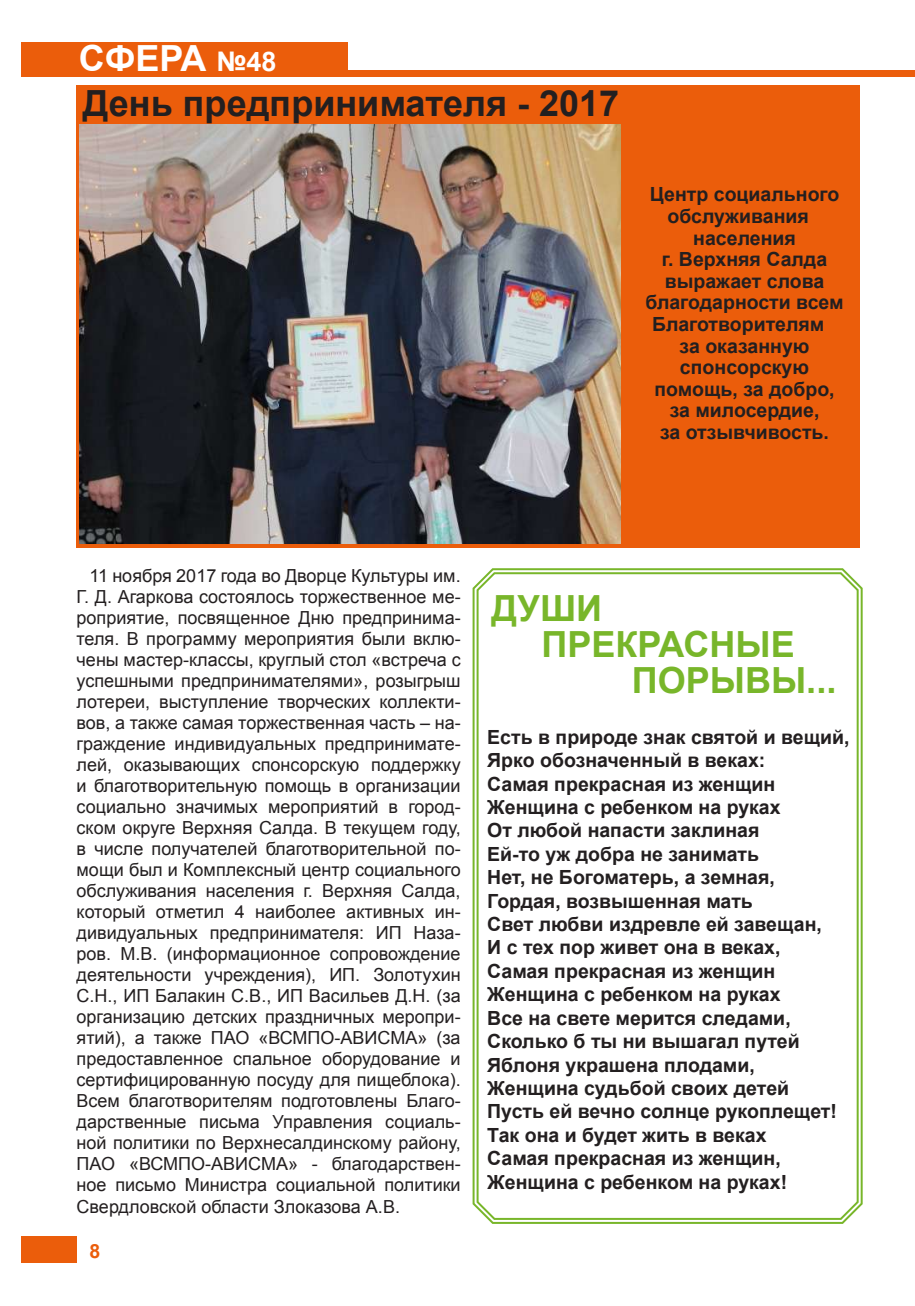
<style>
.page{position:relative;width:915px;height:1306px;background:#fff}
.page>*{position:absolute;margin:0;border:0;box-sizing:border-box;transform-origin:0 0}
.t1{font:700 36px "Arial";color:#231f20}
.t2{font:700 36px "Arial";color:#78b62a}
.t3{font:700 36px "Arial";color:#fff}
.t4{font:700 19.5px/23.4px "Arial";color:#231f20}
.t5{font:700 19.5px "Arial";color:#eb5d0b}
.t6{font:18px/21px "Arial";color:#231f20;text-align:justify}
.s1{font-size:27px}
</style>
<div class="page">
<div style="left:21px;top:1236px;width:56px;height:27px;background:#eb5d0b"></div>
<div style="left:21px;top:70px;width:893px;height:6px;background:#eb5d0b"></div>
<div style="left:21px;top:42px;width:327px;height:28px;background:#eb5d0b"></div>
<svg style="left:472px;top:568px;width:391px;height:656px"></svg>
<div style="left:476px;top:572px;width:382px;height:647px;border:2px solid #78b62a;border-radius:17px"></div>
<div style="left:77px;top:85px;width:782px;height:462px;background:#eb5d0b"></div>
<img style="left:79px;top:125px;width:541px;height:419px">
<h1 class="t3" style="left:79px;top:35px;width:199px">СФЕРА <span class="s1">№48</span></h1>
<h1 class="t1" style="left:83px;top:79px;width:538px">День предпринимателя - 2017</h1>
<p class="t4" style="left:649px;top:183px;width:191px">Центр социального</p>
<p class="t4" style="left:667px;top:205px;width:143px">обслуживания</p>
<p class="t4" style="left:693px;top:227px;width:104px">населения</p>
<p class="t4" style="left:661px;top:248px;width:167px">г. Верхняя Салда</p>
<p class="t4" style="left:664px;top:270px;width:161px">выражает слова</p>
<p class="t4" style="left:645px;top:291px;width:200px">благодарности всем</p>
<p class="t4" style="left:651px;top:313px;width:174px">Благотворителям</p>
<p class="t4" style="left:679px;top:335px;width:131px">за оказанную</p>
<p class="t4" style="left:679px;top:356px;width:131px">спонсорскую</p>
<p class="t4" style="left:654px;top:378px;width:182px">помощь, за добро,</p>
<p class="t4" style="left:669px;top:399px;width:151px">за милосердие,</p>
<p class="t4" style="left:660px;top:421px;width:170px">за отзывчивость.</p>
<p class="t6" style="left:77px;top:565px;width:385px;text-indent:13px">11 ноября 2017 года во Дворце Культуры им.<br>Г. Д. Агаркова состоялось торжественное ме&shy;роприятие, посвященное Дню предпринима&shy;теля. В программу мероприятия были вклю&shy;чены мастер-классы, круглый стол «встреча с успешными предпринимателями», розыгрыш лотереи, выступление творческих коллекти&shy;вов, а также самая торжественная часть – на&shy;граждение индивидуальных предпринимате&shy;лей, оказывающих спонсорскую поддержку и благотворительную помощь в организации социально значимых мероприятий в город&shy;ском округе Верхняя Салда. В текущем году, в числе получателей благотворительной по&shy;мощи был и Комплексный центр социального обслуживания населения г. Верхняя Салда, который отметил 4 наиболее активных ин&shy;дивидуальных предпринимателя: ИП Наза&shy;ров. М.В. (информационное сопровождение деятельности учреждения), ИП. Золотухин С.Н., ИП Балакин С.В., ИП Васильев Д.Н. (за организацию детских праздничных меропри&shy;ятий), а также ПАО «ВСМПО-АВИСМА» (за предоставленное спальное оборудование и сертифицированную посуду для пищеблока).<br>Всем благотворителям подготовлены Благо&shy;дарственные письма Управления социаль&shy;ной политики по Верхнесалдинскому району, ПАО «ВСМПО-АВИСМА» - благодарствен&shy;ное письмо Министра социальной политики Свердловской области Злоказова А.В.</p>
<p class="t5" style="left:89px;top:1237px;width:12px">8</p>
<h1 class="t2" style="left:491px;top:584px;width:112px">ДУШИ</h1>
<h1 class="t2" style="left:541px;top:620px;width:255px">ПРЕКРАСНЫЕ</h1>
<h1 class="t2" style="left:631px;top:656px;width:206px">ПОРЫВЫ...</h1>
<p class="t4" style="left:487px;top:725px;width:363px">Есть в природе знак святой и вещий,<br>Ярко обозначенный в веках:<br>Самая прекрасная из женщин<br>Женщина с ребенком на руках<br>От любой напасти заклиная<br>Ей-то уж добра не занимать<br>Нет, не Богоматерь, а земная,<br>Гордая, возвышенная мать<br>Свет любви издревле ей завещан,<br>И с тех пор живет она в веках,<br>Самая прекрасная из женщин<br>Женщина с ребенком на руках<br>Все на свете мерится следами,<br>Сколько б ты ни вышагал путей<br>Яблоня украшена плодами,<br>Женщина судьбой своих детей<br>Пусть ей вечно солнце рукоплещет!<br>Так она и будет жить в веках<br>Самая прекрасная из женщин,<br>Женщина с ребенком на руках!</p>
</div>
